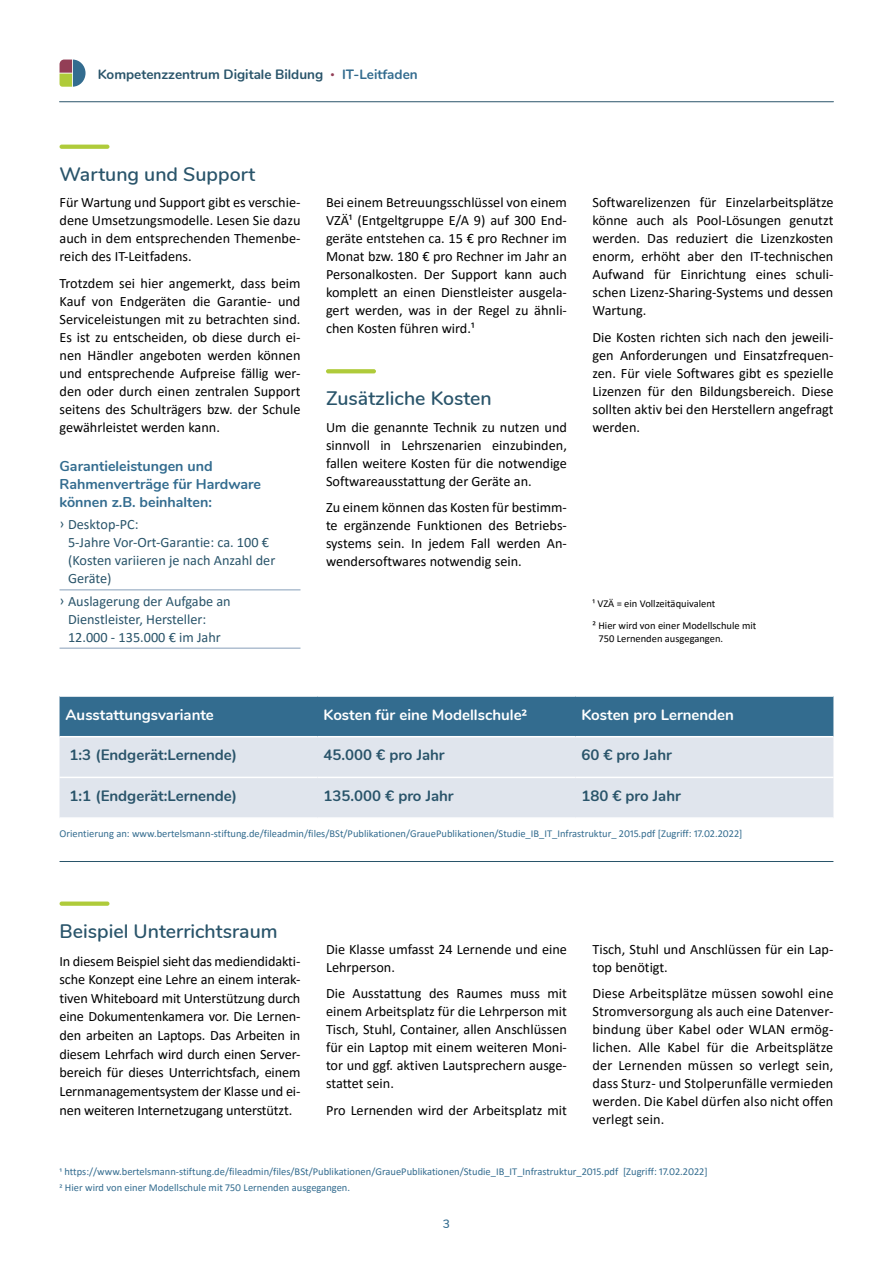
<style>
.page{position:relative;width:893px;height:1263px;background:#fff}
.page>*{position:absolute;margin:0;border:0;box-sizing:border-box;transform-origin:0 0}
.t1{font:600 19.5px "Nunito";color:#29546a}
.t2{font:700 15px "Nunito";color:#29546a}
.t3{font:700 15px "Nunito";color:#fff}
.t4{font:14.25px/18px "Calibri";color:#000;text-align:justify}
.t5{font:14.25px/18px "Calibri";color:#29546a}
.t6{font:700 14.25px/18px "Nunito";color:#336c8f}
.t7{font:700 13.5px "Nunito";color:#29546a}
.t8{font:600 12px "Nunito";color:#336c8f}
.t9{font:10.5px "Calibri";color:#336c8f}
.t10{font:10.5px/22px "Calibri";color:#000}
.s1{font-family:"Arial";font-weight:400;font-size:12px;color:#933e56}
.s2{color:#336c8f}
</style>
<div class="page">
<hr style="left:60px;top:101px;width:773px;height:1px;background:#29546a">
<svg style="left:60px;top:60px;width:26px;height:27px"></svg>
<hr style="left:60px;top:590px;width:240px;height:1px;background:#879fb9">
<hr style="left:60px;top:648px;width:240px;height:1px;background:#879fb9">
<svg style="left:60px;top:145px;width:49px;height:4px"></svg>
<svg style="left:326px;top:369px;width:50px;height:4px"></svg>
<div style="left:60px;top:901px;width:49px;height:5px;background:#afcb3a;border-radius:2px"></div>
<hr style="left:60px;top:861px;width:773px;height:1px;background:#29546a">
<div style="left:60px;top:697px;width:773px;height:39px;background:#336c8f"></div>
<div style="left:60px;top:737px;width:773px;height:80px;background:#e0e5ed"></div>
<hr style="left:60px;top:777px;width:257px;height:1px;background:#fff">
<hr style="left:317px;top:777px;width:258px;height:1px;background:#fff">
<hr style="left:575px;top:777px;width:258px;height:1px;background:#fff">
<p class="t7" style="left:98px;top:64px;width:321px">Kompetenzzentrum Digitale Bildung <span class="s1">•</span> <span class="s2">IT-Leitfaden</span></p>
<h1 class="t1" style="left:60px;top:160px;width:197px">Wartung und Support</h1>
<p class="t4" style="left:60px;top:193px;width:242px">Für Wartung und Support gibt es verschie&shy;dene Umsetzungsmodelle. Lesen Sie dazu auch in dem entsprechenden Themenbe&shy;reich des IT-Leitfadens.</p>
<p class="t4" style="left:60px;top:274px;width:242px">Trotzdem sei hier angemerkt, dass beim Kauf von Endgeräten die Garantie- und Serviceleistungen mit zu betrachten sind.<br>Es ist zu entscheiden, ob diese durch ei&shy;nen Händler angeboten werden können und entsprechende Aufpreise fällig wer&shy;den oder durch einen zentralen Support seitens des Schulträgers bzw. der Schule gewährleistet werden kann.</p>
<p class="t6" style="left:60px;top:456px;width:203px">Garantieleistungen und<br>Rahmenverträge für Hardware können z.B. beinhalten:</p>
<p class="t5" style="left:68px;top:515px;width:209px;text-indent:-9px">ͧ Desktop-PC:<br>5-Jahre Vor-Ort-Garantie: ca. 100 € (Kosten variieren je nach Anzahl der<br>Geräte)</p>
<p class="t5" style="left:68px;top:591px;width:164px;text-indent:-9px">ͧ Auslagerung der Aufgabe an<br>Dienstleister, Hersteller:<br>12.000 - 135.000 € im Jahr</p>
<p class="t4" style="left:326px;top:193px;width:242px">Bei einem Betreuungsschlüssel von einem VZÄ¹ (Entgeltgruppe E/A 9) auf 300 End&shy;geräte entstehen ca. 15 € pro Rechner im Monat bzw. 180 € pro Rechner im Jahr an Personalkosten. Der Support kann auch komplett an einen Dienstleister ausgela&shy;gert werden, was in der Regel zu ähnli&shy;chen Kosten führen wird.¹</p>
<h1 class="t1" style="left:326px;top:384px;width:167px">Zusätzliche Kosten</h1>
<p class="t4" style="left:326px;top:418px;width:242px">Um die genannte Technik zu nutzen und sinnvoll in Lehrszenarien einzubinden, fallen weitere Kosten für die notwendige Softwareausstattung der Geräte an.</p>
<p class="t4" style="left:326px;top:498px;width:242px">Zu einem können das Kosten für bestimm&shy;te ergänzende Funktionen des Betriebs&shy;systems sein. In jedem Fall werden An&shy;wendersoftwares notwendig sein.</p>
<p class="t4" style="left:592px;top:193px;width:242px">Softwarelizenzen für Einzelarbeitsplätze könne auch als Pool-Lösungen genutzt werden. Das reduziert die Lizenzkosten enorm, erhöht aber den IT-technischen Aufwand für Einrichtung eines schuli&shy;schen Lizenz-Sharing-Systems und dessen Wartung.</p>
<p class="t4" style="left:592px;top:328px;width:242px">Die Kosten richten sich nach den jeweili&shy;gen Anforderungen und Einsatzfrequen&shy;zen. Für viele Softwares gibt es spezielle Lizenzen für den Bildungsbereich. Diese sollten aktiv bei den Herstellern angefragt werden.</p>
<p class="t10" style="left:592px;top:592px;width:165px">¹ VZÄ = ein Vollzeitäquivalent<br>² Hier wird von einer Modellschule mit</p>
<p class="t10" style="left:598px;top:627px;width:126px">750 Lernenden ausgegangen.</p>
<p class="t3" style="left:66px;top:703px;width:150px">Ausstattungsvariante</p>
<p class="t3" style="left:323px;top:703px;width:205px">Kosten für eine Modellschule²</p>
<p class="t3" style="left:581px;top:703px;width:154px">Kosten pro Lernenden</p>
<p class="t2" style="left:70px;top:744px;width:169px">1:3 (Endgerät:Lernende)</p>
<p class="t2" style="left:323px;top:744px;width:123px">45.000 € pro Jahr</p>
<p class="t2" style="left:581px;top:744px;width:92px">60 € pro Jahr</p>
<p class="t2" style="left:70px;top:785px;width:169px">1:1 (Endgerät:Lernende)</p>
<p class="t2" style="left:323px;top:785px;width:132px">135.000 € pro Jahr</p>
<p class="t2" style="left:581px;top:785px;width:101px">180 € pro Jahr</p>
<p class="t9" style="left:60px;top:826px;width:684px">Orientierung an: www.bertelsmann-stiftung.de/fileadmin/files/BSt/Publikationen/GrauePublikationen/Studie_IB_IT_Infrastruktur_ 2015.pdf [Zugriff: 17.02.2022]</p>
<h1 class="t1" style="left:60px;top:917px;width:220px">Beispiel Unterrichtsraum</h1>
<p class="t4" style="left:60px;top:951px;width:242px;line-height:18.6px">In diesem Beispiel sieht das mediendidakti&shy;sche Konzept eine Lehre an einem interak&shy;tiven Whiteboard mit Unterstützung durch eine Dokumentenkamera vor. Die Lernen&shy;den arbeiten an Laptops. Das Arbeiten in diesem Lehrfach wird durch einen Server&shy;bereich für dieses Unterrichtsfach, einem Lernmanagementsystem der Klasse und ei&shy;nen weiteren Internetzugang unterstützt.</p>
<p class="t4" style="left:326px;top:939px;width:242px">Die Klasse umfasst 24 Lernende und eine<br>Lehrperson.</p>
<p class="t4" style="left:326px;top:984px;width:242px">Die Ausstattung des Raumes muss mit einem Arbeitsplatz für die Lehrperson mit Tisch, Stuhl, Container, allen Anschlüssen für ein Laptop mit einem weiteren Moni&shy;tor und ggf. aktiven Lautsprechern ausge&shy;stattet sein.</p>
<p class="t4" style="left:326px;top:1100px;width:242px">Pro Lernenden wird der Arbeitsplatz mit</p>
<p class="t4" style="left:592px;top:940px;width:242px">Tisch, Stuhl und Anschlüssen für ein Lap&shy;top benötigt.</p>
<p class="t4" style="left:592px;top:984px;width:242px">Diese Arbeitsplätze müssen sowohl eine Stromversorgung als auch eine Datenver&shy;bindung über Kabel oder WLAN ermög&shy;lichen. Alle Kabel für die Arbeitsplätze der Lernenden müssen so verlegt sein, dass Sturz- und Stolperunfälle vermieden werden. Die Kabel dürfen also nicht offen verlegt sein.</p>
<p class="t9" style="left:60px;top:1164px;width:649px">1 https://www.bertelsmann-stiftung.de/fileadmin/files/BSt/Publikationen/GrauePublikationen/Studie_IB_IT_Infrastruktur_2015.pdf [Zugriff: 17.02.2022]</p>
<p class="t9" style="left:60px;top:1180px;width:292px">2 Hier wird von einer Modellschule mit 750 Lernenden ausgegangen.</p>
<p class="t8" style="left:443px;top:1215px;width:9px">3</p>
</div>
